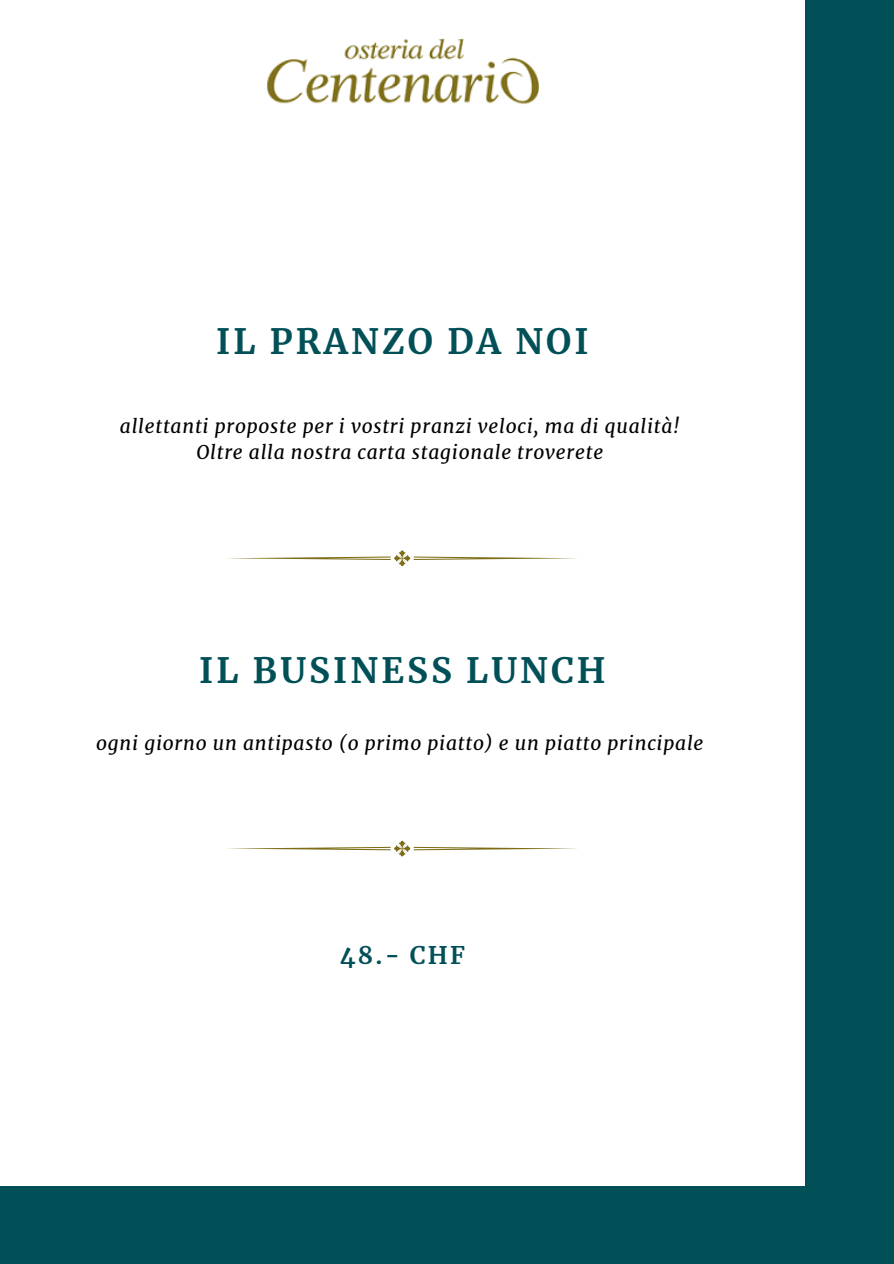
<style>
.page{position:relative;width:894px;height:1264px;background:#fff}
.page>*{position:absolute;margin:0;border:0;box-sizing:border-box;transform-origin:0 0}
.t1{font:700 34.5px "Merriweather";letter-spacing:.09em;color:#025057}
.t2{font:700 24px "Merriweather";color:#025057}
.t3{font:italic 19.05px/26.5px "Merriweather";letter-spacing:.04em;color:#000;text-align:center}
</style>
<div class="page">
<div style="left:0;top:1185px;width:893px;height:78px;background:#025057"></div>
<svg style="left:227px;top:550px;width:350px;height:16px"></svg>
<img style="left:267px;top:38px;width:271px;height:66px">
<svg style="left:227px;top:840px;width:350px;height:16px"></svg>
<div style="left:804px;top:0;width:89px;height:1198px;background:#025057"></div>
<h1 class="t1" style="left:216px;top:319px;width:374px">IL PRANZO DA NOI</h1>
<p class="t3" style="left:120px;top:412px;width:561px">allettanti proposte per i vostri pranzi veloci, ma di qualità!<br>Oltre alla nostra carta stagionale troverete</p>
<h1 class="t1" style="left:199px;top:649px;width:408px">IL BUSINESS LUNCH</h1>
<p class="t3" style="left:96px;top:730px;width:608px">ogni giorno un antipasto (o primo piatto) e un piatto principale</p>
<p class="t2" style="left:340px;top:940px;width:127px">48.- CHF</p>
</div>
